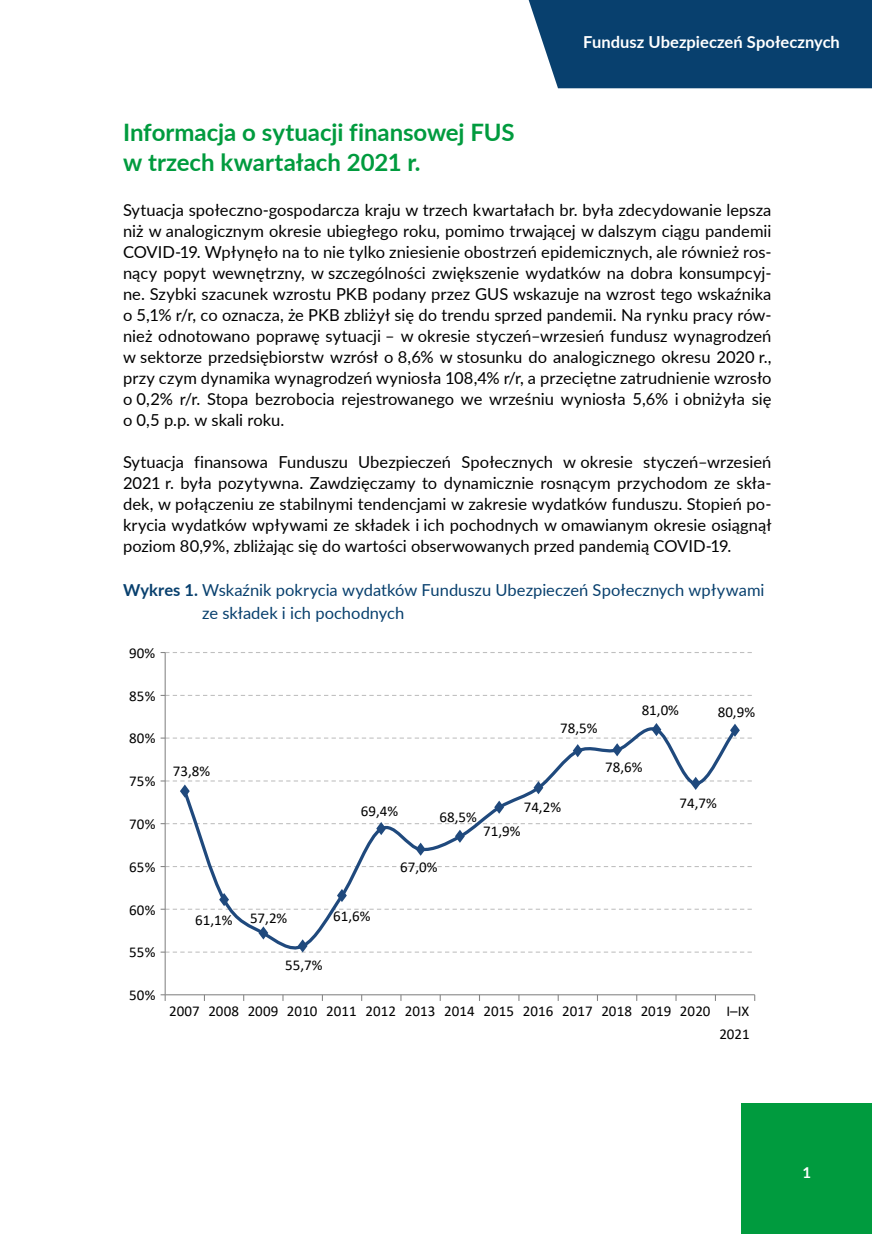
<style>
.page{position:relative;width:872px;height:1234px;background:#fff}
.page>*{position:absolute;margin:0;border:0;box-sizing:border-box;transform-origin:0 0}
.t1{font:700 24px/30px "Lato";color:#009b3e}
.t2{font:16.5px/21px "Lato";color:#000;text-align:justify}
.t3{font:16.5px/22.5px "Lato";color:#08406e}
.t4{font:700 16.5px "Lato";letter-spacing:.005em;color:#fff}
.t5{font:15px/23.1px "Calibri";color:#000;text-align:right}
.t6{font:700 15px "Lato";color:#fff}
.s1{font-weight:700}
</style>
<div class="page">
<div style="left:741px;top:1103px;width:131px;height:130px;background:#009b3e"></div>
<div style="left:528px;top:0;width:344px;height:88px;background:#08406e"></div>
<hr style="left:165px;top:652px;width:1px;height:342px;background:#868686">
<svg style="left:161px;top:652px;width:591px;height:1px"></svg>
<hr style="left:165px;top:994px;width:589px;height:1px;background:#868686">
<svg style="left:161px;top:994px;width:5px;height:6px"></svg>
<svg style="left:557px;top:994px;width:2px;height:6px"></svg>
<svg style="left:181px;top:757px;width:556px;height:169px"></svg>
<svg style="left:161px;top:926px;width:591px;height:26px"></svg>
<svg style="left:161px;top:888px;width:591px;height:21px"></svg>
<svg style="left:161px;top:821px;width:591px;height:34px"></svg>
<svg style="left:161px;top:776px;width:591px;height:37px"></svg>
<svg style="left:161px;top:722px;width:591px;height:35px"></svg>
<p class="t4" style="left:583px;top:30px;width:258px">Fundusz Ubezpieczeń Społecznych</p>
<h1 class="t1" style="left:123px;top:116px;width:393px">Informacja o sytuacji finansowej FUS w trzech kwartałach 2021 r.</h1>
<p class="t2" style="left:123px;top:199px;width:650px">Sytuacja społeczno-gospodarcza kraju w trzech kwartałach br. była zdecydowanie lepsza niż w analogicznym okresie ubiegłego roku, pomimo trwającej w dalszym ciągu pandemii COVID-19. Wpłynęło na to nie tylko zniesienie obostrzeń epidemicznych, ale również ros&shy;nący popyt wewnętrzny, w szczególności zwiększenie wydatków na dobra konsumpcyj&shy;ne. Szybki szacunek wzrostu PKB podany przez GUS wskazuje na wzrost tego wskaźnika o 5,1% r/r, co oznacza, że PKB zbliżył się do trendu sprzed pandemii. Na rynku pracy rów&shy;nież odnotowano poprawę sytuacji – w okresie styczeń–wrzesień fundusz wynagrodzeń w sektorze przedsiębiorstw wzrósł o 8,6% w stosunku do analogicznego okresu 2020 r., przy czym dynamika wynagrodzeń wyniosła 108,4% r/r, a przeciętne zatrudnienie wzrosło o 0,2% r/r. Stopa bezrobocia rejestrowanego we wrześniu wyniosła 5,6% i obniżyła się o 0,5 p.p. w skali roku.</p>
<p class="t2" style="left:123px;top:451px;width:650px">Sytuacja finansowa Funduszu Ubezpieczeń Społecznych w okresie styczeń–wrzesień 2021 r. była pozytywna. Zawdzięczamy to dynamicznie rosnącym przychodom ze skła&shy;dek, w połączeniu ze stabilnymi tendencjami w zakresie wydatków funduszu. Stopień po&shy;krycia wydatków wpływami ze składek i ich pochodnych w omawianym okresie osiągnął poziom 80,9%, zbliżając się do wartości obserwowanych przed pandemią COVID-19.</p>
<p class="t3" style="left:202px;top:578px;width:564px;text-indent:-79px"><span class="s1">Wykres 1.</span> Wskaźnik pokrycia wydatków Funduszu Ubezpieczeń Społecznych wpływami ze składek i ich pochodnych</p>
<p class="t5" style="left:129px;top:641px;width:28px">90%</p>
<p class="t5" style="left:129px;top:683px;width:28px">85%</p>
<p class="t5" style="left:129px;top:726px;width:28px">80%</p>
<p class="t5" style="left:129px;top:769px;width:28px">75%</p>
<p class="t5" style="left:129px;top:811px;width:28px">70%</p>
<p class="t5" style="left:129px;top:854px;width:28px">65%</p>
<p class="t5" style="left:129px;top:897px;width:28px">60%</p>
<p class="t5" style="left:129px;top:940px;width:28px">55%</p>
<p class="t5" style="left:129px;top:982px;width:28px">50%</p>
<p class="t5" style="left:173px;top:759px;width:39px">73,8%</p>
<p class="t5" style="left:560px;top:716px;width:39px">78,5%</p>
<p class="t5" style="left:641px;top:698px;width:39px">81,0%</p>
<p class="t5" style="left:717px;top:699px;width:39px">80,9%</p>
<p class="t5" style="left:361px;top:798px;width:39px">69,4%</p>
<p class="t5" style="left:439px;top:804px;width:39px">68,5%</p>
<p class="t5" style="left:524px;top:794px;width:39px">74,2%</p>
<p class="t5" style="left:483px;top:818px;width:39px">71,9%</p>
<p class="t5" style="left:400px;top:854px;width:39px">67,0%</p>
<p class="t5" style="left:605px;top:754px;width:39px">78,6%</p>
<p class="t5" style="left:679px;top:790px;width:39px">74,7%</p>
<p class="t5" style="left:195px;top:906px;width:94px">61,1% 57,2%</p>
<p class="t5" style="left:285px;top:952px;width:39px">55,7%</p>
<p class="t5" style="left:333px;top:903px;width:39px">61,6%</p>
<p class="t5" style="left:169px;top:998px;width:582px">2007 2008 2009 2010 2011 2012 2013 2014 2015 2016 2017 2018 2019 2020 I–IX<br>2021</p>
<p class="t6" style="left:802px;top:1160px;width:10px">1</p>
</div>
